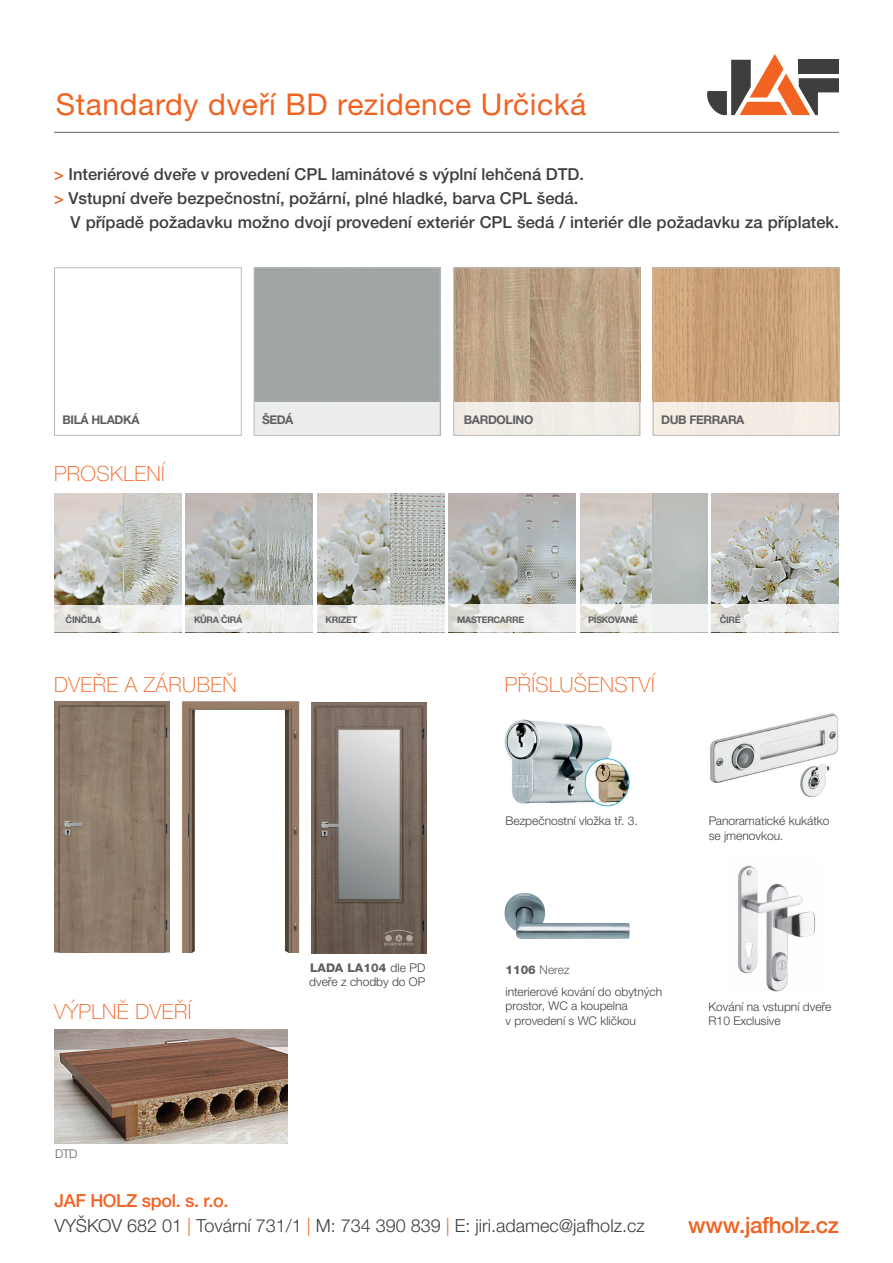
<style>
.page{position:relative;width:893px;height:1263px;background:#fff}
.page>*{position:absolute;margin:0;border:0;box-sizing:border-box;transform-origin:0 0}
.t1{font:30px "Helvetica Neue LTW1 G";letter-spacing:.02em;color:#f26221}
.t2{font:500 22.5px "Helvetica Neue LTW1 G";letter-spacing:-.02em;color:#f26221}
.t3{font:100 21px "Helvetica Neue LTW1 G";letter-spacing:.02em;color:#f26221}
.t4{font:300 18px/25.5px "Helvetica Neue LTW1 G";color:#3e3e3f}
.t5{font:500 16.5px "Helvetica Neue LT Pro";color:#3e3e3f}
.t6{font:300 12px/14.4px "Helvetica Neue LTW1 G";color:#3e3e3f}
.t7{font:700 12px "Helvetica Neue LTW1 G";letter-spacing:-.03em;color:#5f5f62}
.t8{font:300 12px "Helvetica Neue LTW1 G";color:#5f5f62}
.t9{font:700 9.15px "Helvetica Neue LTW1 G";letter-spacing:-.03em;color:#5f5f62}
.s1{color:#f26221}
.s2{font-weight:800;color:#5f5f62}
.s3{color:#5f5f62}
.s4{font-weight:500;color:#f26221}
</style>
<div class="page">
<img style="left:710px;top:713px;width:129px;height:85px">
<img style="left:504px;top:719px;width:126px;height:88px">
<img style="left:738px;top:865px;width:78px;height:127px">
<hr style="left:54px;top:132px;width:785px;height:1px;background:#6c6d70">
<img style="left:504px;top:893px;width:126px;height:46px">
<img style="left:317px;top:493px;width:127px;height:113px">
<svg style="left:317px;top:606px;width:127px;height:26px;fill:#eeefed"></svg>
<img style="left:54px;top:493px;width:127px;height:113px">
<svg style="left:54px;top:606px;width:127px;height:26px;fill:#f1f1ee"></svg>
<img style="left:712px;top:493px;width:127px;height:112px">
<svg style="left:712px;top:605px;width:127px;height:27px;fill:#eff0ef"></svg>
<img style="left:449px;top:493px;width:127px;height:112px">
<svg style="left:449px;top:605px;width:127px;height:27px;fill:#eeefef"></svg>
<img style="left:186px;top:493px;width:127px;height:113px">
<svg style="left:186px;top:606px;width:127px;height:26px;fill:#ededec"></svg>
<img style="left:580px;top:493px;width:127px;height:112px">
<svg style="left:580px;top:605px;width:127px;height:27px;fill:#f0f1f0"></svg>
<img style="left:54px;top:1029px;width:233px;height:114px">
<img style="left:182px;top:701px;width:118px;height:252px">
<img style="left:54px;top:701px;width:116px;height:252px">
<div style="left:54px;top:267px;width:188px;height:169px;border:1px solid #bcbdc0"></div>
<img style="left:455px;top:269px;width:183px;height:134px">
<div style="left:454px;top:403px;width:186px;height:33px;background:#f1ece7"></div>
<div style="left:453px;top:267px;width:187px;height:169px;border:1px solid #bcbdc0"></div>
<div style="left:254px;top:403px;width:186px;height:33px;background:#eceded"></div>
<div style="left:254px;top:267px;width:187px;height:169px;border:1px solid #bcbdc0"></div>
<img style="left:655px;top:269px;width:183px;height:134px">
<div style="left:653px;top:403px;width:187px;height:33px;background:#f5ede4"></div>
<div style="left:653px;top:267px;width:187px;height:169px;border:1px solid #bcbdc0"></div>
<svg style="left:707px;top:54px;width:132px;height:61px"></svg>
<img style="left:312px;top:703px;width:115px;height:251px">
<h1 class="t1" style="left:56px;top:86px;width:532px">Standardy dveří BD rezidence Určická</h1>
<p class="t5" style="left:54px;top:164px;width:531px"><span class="s1">&gt;</span> Interiérové dveře v provedení CPL laminátové s výplní lehčená DTD.</p>
<p class="t5" style="left:54px;top:188px;width:526px"><span class="s1">&gt;</span> Vstupní dveře bezpečnostní, požární, plné hladké, barva CPL šedá.</p>
<p class="t5" style="left:70px;top:212px;width:770px">V případě požadavku možno dvojí provedení exteriér CPL šedá / interiér dle požadavku za příplatek.</p>
<p class="t7" style="left:63px;top:412px;width:79px">BILÁ HLADKÁ</p>
<p class="t7" style="left:262px;top:412px;width:33px">ŠEDÁ</p>
<p class="t7" style="left:464px;top:412px;width:71px">BARDOLINO</p>
<p class="t7" style="left:661px;top:412px;width:85px">DUB FERRARA</p>
<p class="t3" style="left:54px;top:461px;width:112px">PROSKLENÍ</p>
<p class="t9" style="left:66px;top:614px;width:37px">ČINČILA</p>
<p class="t9" style="left:194px;top:614px;width:50px">KŮRA ČIRÁ</p>
<p class="t9" style="left:326px;top:614px;width:33px">KRIZET</p>
<p class="t9" style="left:457px;top:614px;width:69px">MASTERCARRE</p>
<p class="t9" style="left:588px;top:614px;width:51px">PÍSKOVANÉ</p>
<p class="t9" style="left:720px;top:614px;width:23px">ČIRÉ</p>
<p class="t3" style="left:54px;top:672px;width:184px">DVEŘE A ZÁRUBEŇ</p>
<p class="t3" style="left:505px;top:672px;width:151px">PŘÍSLUŠENSTVÍ</p>
<p class="t3" style="left:54px;top:999px;width:139px">VÝPLNĚ DVEŘÍ</p>
<p class="t6" style="left:309px;top:960px;width:118px"><span class="s2">LADA LA104</span> dle PD dveře z chodby do OP</p>
<p class="t6" style="left:506px;top:814px;width:134px">Bezpečnostní vložka tř. 3.</p>
<p class="t6" style="left:709px;top:814px;width:122px">Panoramatické kukátko se jmenovkou.</p>
<p class="t6" style="left:506px;top:959px;width:158px;line-height:21.9px"><span class="s2">1106</span> <span class="s3">Nerez<br></span>interierové kování do obytných</p>
<p class="t6" style="left:506px;top:999px;width:132px">prostor, WC a koupelna v provedení s WC kličkou</p>
<p class="t6" style="left:709px;top:999px;width:124px">Kování na vstupní dveře<br>R10 Exclusive</p>
<p class="t8" style="left:55px;top:1147px;width:24px">DTD</p>
<p class="t4" style="left:55px;top:1187px;width:591px"><span class="s4">JAF HOLZ spol. s. r.o.<br></span>VYŠKOV 682 01 <span class="s1">|</span> Tovární 731/1 <span class="s1">|</span> M: 734 390 839 <span class="s1">|</span> E: jiri.adamec@jafholz.cz</p>
<h2 class="t2" style="left:688px;top:1212px;width:152px">www.jafholz.cz</h2>
</div>
